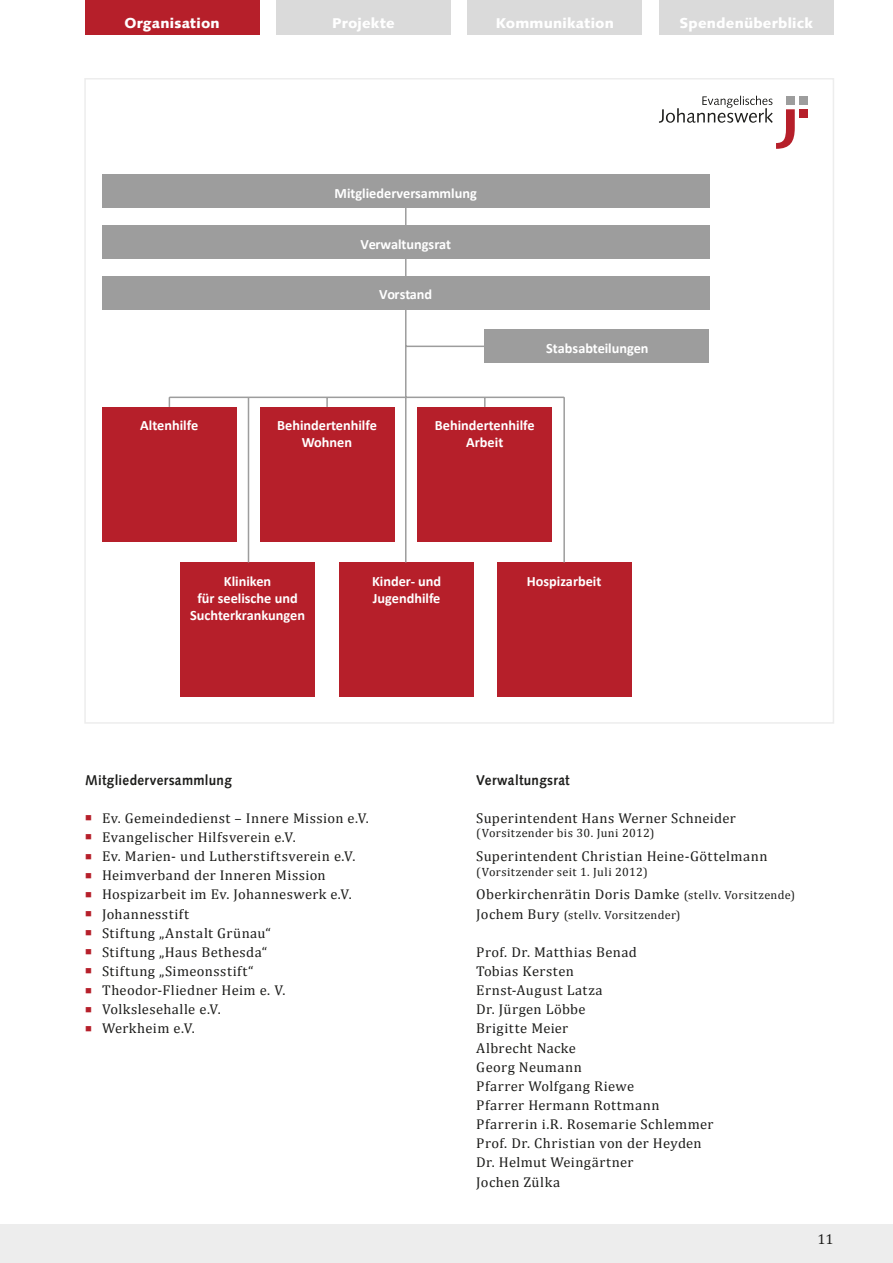
<style>
.page{position:relative;width:893px;height:1263px;background:#fff}
.page>*{position:absolute;margin:0;border:0;box-sizing:border-box;transform-origin:0 0}
.t1{font:14.25px/19.2px "Cambria";letter-spacing:.03em;color:#1d1d1b}
.t2{font:700 14.25px/17.1px "Calibri";color:#fff;text-align:center}
.t3{font:900 14.25px "Syntax Com";letter-spacing:.015em;color:#fff}
.t4{font:700 14.25px "Syntax Com";letter-spacing:.025em;color:#1d1d1b;scale:.94 1}
.t5{font:12px "Cambria";letter-spacing:.025em;color:#1d1d1b}
.s1{font-size:12px}
.s2{font-size:14.25px}
</style>
<div class="page">
<div style="left:0;top:1225px;width:893px;height:38px;background:#ededed"></div>
<div style="left:85px;top:0;width:174px;height:34px;background:#b61f2a"></div>
<div style="left:276px;top:0;width:174px;height:34px;background:#dadada"></div>
<div style="left:468px;top:0;width:174px;height:34px;background:#dadada"></div>
<div style="left:659px;top:0;width:174px;height:34px;background:#dadada"></div>
<div style="left:799px;top:109px;width:9px;height:9px;background:#b61f2a"></div>
<div style="left:799px;top:96px;width:9px;height:9px;background:#9d9d9d"></div>
<svg style="left:659px;top:96px;width:136px;height:53px"></svg>
<div style="left:102px;top:407px;width:135px;height:135px;background:#b61f2a"></div>
<div style="left:260px;top:407px;width:134px;height:135px;background:#b61f2a"></div>
<div style="left:417px;top:407px;width:135px;height:135px;background:#b61f2a"></div>
<div style="left:180px;top:562px;width:135px;height:135px;background:#b61f2a"></div>
<div style="left:102px;top:175px;width:607px;height:33px;background:#9d9d9d"></div>
<div style="left:102px;top:225px;width:607px;height:34px;background:#9d9d9d"></div>
<div style="left:102px;top:276px;width:607px;height:33px;background:#9d9d9d"></div>
<div style="left:339px;top:562px;width:135px;height:135px;background:#b61f2a"></div>
<div style="left:497px;top:562px;width:135px;height:135px;background:#b61f2a"></div>
<hr style="left:405px;top:201px;width:1px;height:196px;background:#9d9d9d">
<hr style="left:405px;top:397px;width:1px;height:165px;background:#9d9d9d">
<hr style="left:563px;top:397px;width:2px;height:165px;background:#9d9d9d">
<hr style="left:248px;top:397px;width:1px;height:165px;background:#9d9d9d">
<svg style="left:326px;top:398px;width:2px;height:9px"></svg>
<svg style="left:484px;top:398px;width:2px;height:9px"></svg>
<hr style="left:169px;top:397px;width:395px;height:1px;background:#9d9d9d">
<hr style="left:406px;top:346px;width:236px;height:1px;background:#9d9d9d">
<div style="left:484px;top:329px;width:225px;height:34px;background:#9d9d9d"></div>
<p class="t3" style="left:125px;top:14px;width:97px">Organisation</p>
<p class="t3" style="left:332px;top:14px;width:64px">Projekte</p>
<p class="t3" style="left:496px;top:14px;width:119px">Kommunikation</p>
<p class="t3" style="left:679px;top:14px;width:135px">Spendenüberblick</p>
<p class="t2" style="left:335px;top:184px;width:144px">Mitgliederversammlung</p>
<p class="t2" style="left:360px;top:235px;width:92px">Verwaltungsrat</p>
<p class="t2" style="left:379px;top:285px;width:55px">Vo and</p>
<p class="t2" style="left:395px;top:285px;width:17px">rst</p>
<p class="t2" style="left:546px;top:339px;width:104px">Stabsabteilungen</p>
<p class="t2" style="left:140px;top:416px;width:59px">Altenhilfe</p>
<p class="t2" style="left:277px;top:416px;width:101px">Behindertenhilfe<br>Wohnen</p>
<p class="t2" style="left:435px;top:416px;width:101px">Behindertenhilfe<br>Arbeit</p>
<p class="t2" style="left:190px;top:572px;width:116px">Kliniken<br>für seelische und<br>Suchterkrankungen</p>
<p class="t2" style="left:527px;top:572px;width:76px">Hospizarbeit</p>
<p class="t2" style="left:372px;top:572px;width:71px;text-align:left">Kinder- und<br>Jugendhilfe</p>
<p class="t4" style="left:85px;top:771px;width:158px">Mitgliederversammlung</p>
<p class="t1" style="left:102px;top:808px;width:268px">Ev. Gemeindedienst – Innere Mission e.V.<br>Evangelischer Hilfsverein e.V.<br>Ev. Marien- und Lutherstiftsverein e.V.<br>Heimverband der Inneren Mission<br>Hospizarbeit im Ev. Johanneswerk e.V.<br>Johannesstift<br>Stiftung „Anstalt Grünau“<br>Stiftung „Haus Bethesda“<br>Stiftung „Simeonsstift“<br>Theodor-Fliedner Heim e. V.<br>Volkslesehalle e.V.<br>Werkheim e.V.</p>
<p class="t4" style="left:476px;top:771px;width:101px">Verwaltungsrat</p>
<p class="t1" style="left:476px;top:808px;width:261px">Superintendent Hans Werner Schneider</p>
<p class="t5" style="left:476px;top:826px;width:180px">(Vorsitzender bis 30. Juni 2012)</p>
<p class="t1" style="left:476px;top:847px;width:293px">Superintendent Christian Heine-Göttelmann</p>
<p class="t5" style="left:476px;top:864px;width:173px">(Vorsitzender seit 1. Juli 2012)</p>
<p class="t1" style="left:476px;top:885px;width:320px">Oberkirchenrätin Doris Damke <span class="s1">(stellv. Vorsitzende)</span></p>
<p class="t5" style="left:476px;top:907px;width:206px"><span class="s2">Jochem Bury</span> (stellv. Vorsitzender)</p>
<p class="t1" style="left:476px;top:942px;width:239px">Prof. Dr. Matthias Benad<br>Tobias Kersten<br>Ernst-August Latza<br>Dr. Jürgen Löbbe<br>Brigitte Meier<br>Albrecht Nacke<br>Georg Neumann<br>Pfarrer Wolfgang Riewe<br>Pfarrer Hermann Rottmann<br>Pfarrerin i.R. Rosemarie Schlemmer<br>Prof. Dr. Christian von der Heyden<br>Dr. Helmut Weingärtner<br>Jochen Zülka</p>
<p class="t1" style="left:817px;top:1229px;width:17px">11</p>
</div>
